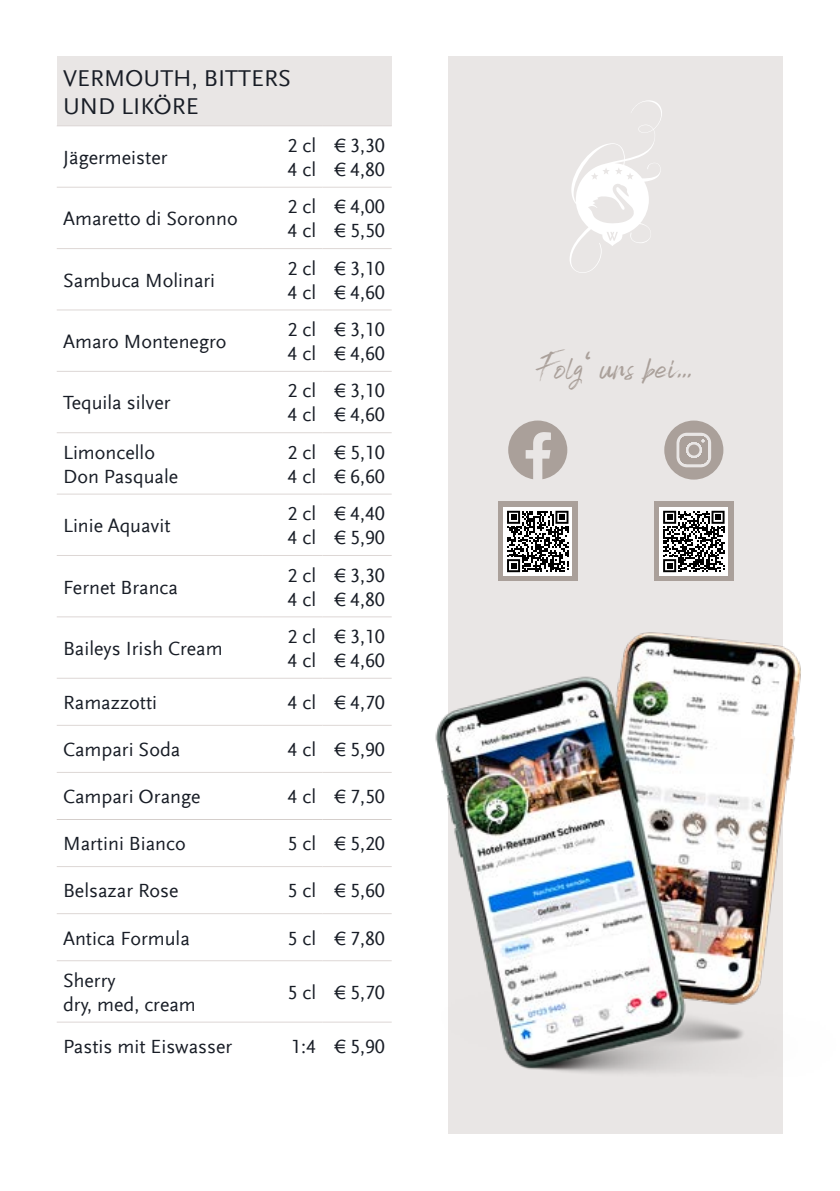
<style>
.page{position:relative;width:840px;height:1191px;background:#fff}
.page>*{position:absolute;margin:0;border:0;box-sizing:border-box;transform-origin:0 0}
.t1{font:36px "Brightside";color:#aaa09a}
.t2{font:24px/28.8px "Scala Sans Offc";color:#181d26}
.t3{font:20px/24px "Scala Sans Offc";color:#181d26}
</style>
<div class="page">
<div style="left:57px;top:57px;width:334px;height:69px;background:#e9e6e5"></div>
<hr style="left:57px;top:125px;width:205px;height:1px;background:#ddd7d5">
<hr style="left:262px;top:125px;width:60px;height:1px;background:#ddd7d5">
<hr style="left:322px;top:125px;width:69px;height:1px;background:#ddd7d5">
<hr style="left:57px;top:187px;width:205px;height:1px;background:#ddd7d5">
<hr style="left:262px;top:187px;width:60px;height:1px;background:#ddd7d5">
<hr style="left:322px;top:187px;width:69px;height:1px;background:#ddd7d5">
<hr style="left:57px;top:248px;width:205px;height:1px;background:#ddd7d5">
<hr style="left:262px;top:248px;width:60px;height:1px;background:#ddd7d5">
<hr style="left:322px;top:248px;width:69px;height:1px;background:#ddd7d5">
<hr style="left:57px;top:309px;width:205px;height:1px;background:#ddd7d5">
<hr style="left:262px;top:309px;width:60px;height:1px;background:#ddd7d5">
<hr style="left:322px;top:309px;width:69px;height:1px;background:#ddd7d5">
<hr style="left:57px;top:371px;width:205px;height:1px;background:#ddd7d5">
<hr style="left:262px;top:371px;width:60px;height:1px;background:#ddd7d5">
<hr style="left:322px;top:371px;width:69px;height:1px;background:#ddd7d5">
<hr style="left:57px;top:432px;width:205px;height:1px;background:#ddd7d5">
<hr style="left:262px;top:432px;width:60px;height:1px;background:#ddd7d5">
<hr style="left:322px;top:432px;width:69px;height:1px;background:#ddd7d5">
<hr style="left:57px;top:493px;width:205px;height:1px;background:#ddd7d5">
<hr style="left:262px;top:493px;width:60px;height:1px;background:#ddd7d5">
<hr style="left:322px;top:493px;width:69px;height:1px;background:#ddd7d5">
<hr style="left:57px;top:555px;width:205px;height:1px;background:#ddd7d5">
<hr style="left:262px;top:555px;width:60px;height:1px;background:#ddd7d5">
<hr style="left:322px;top:555px;width:69px;height:1px;background:#ddd7d5">
<hr style="left:57px;top:616px;width:205px;height:1px;background:#ddd7d5">
<hr style="left:262px;top:616px;width:60px;height:1px;background:#ddd7d5">
<hr style="left:322px;top:616px;width:69px;height:1px;background:#ddd7d5">
<hr style="left:57px;top:678px;width:205px;height:1px;background:#ddd7d5">
<hr style="left:262px;top:678px;width:60px;height:1px;background:#ddd7d5">
<hr style="left:322px;top:678px;width:69px;height:1px;background:#ddd7d5">
<hr style="left:57px;top:725px;width:205px;height:1px;background:#ddd7d5">
<hr style="left:262px;top:725px;width:60px;height:1px;background:#ddd7d5">
<hr style="left:322px;top:725px;width:69px;height:1px;background:#ddd7d5">
<hr style="left:57px;top:772px;width:205px;height:1px;background:#ddd7d5">
<hr style="left:262px;top:772px;width:60px;height:1px;background:#ddd7d5">
<hr style="left:322px;top:772px;width:69px;height:1px;background:#ddd7d5">
<hr style="left:57px;top:866px;width:205px;height:1px;background:#ddd7d5">
<hr style="left:262px;top:866px;width:60px;height:1px;background:#ddd7d5">
<hr style="left:322px;top:866px;width:69px;height:1px;background:#ddd7d5">
<hr style="left:57px;top:913px;width:205px;height:1px;background:#ddd7d5">
<hr style="left:262px;top:913px;width:60px;height:1px;background:#ddd7d5">
<hr style="left:322px;top:913px;width:69px;height:1px;background:#ddd7d5">
<hr style="left:57px;top:960px;width:205px;height:1px;background:#ddd7d5">
<hr style="left:262px;top:960px;width:60px;height:1px;background:#ddd7d5">
<hr style="left:322px;top:960px;width:69px;height:1px;background:#ddd7d5">
<hr style="left:57px;top:1021px;width:205px;height:1px;background:#ddd7d5">
<hr style="left:262px;top:1021px;width:60px;height:1px;background:#ddd7d5">
<hr style="left:322px;top:1021px;width:69px;height:1px;background:#ddd7d5">
<hr style="left:57px;top:819px;width:205px;height:1px;background:#d4cecb">
<hr style="left:262px;top:819px;width:60px;height:1px;background:#d4cecb">
<hr style="left:322px;top:819px;width:69px;height:1px;background:#d4cecb">
<div style="left:448px;top:57px;width:334px;height:1077px;background:#e9e6e5"></div>
<svg style="left:570px;top:100px;width:91px;height:173px"></svg>
<img style="left:435px;top:589px;width:366px;height:514px">
<div style="left:653px;top:501px;width:80px;height:80px;background:#aaa09a"></div>
<svg style="left:664px;top:420px;width:59px;height:59px"></svg>
<div style="left:659px;top:507px;width:68px;height:69px;background:#fff"></div>
<svg style="left:663px;top:511px;width:61px;height:61px"></svg>
<div style="left:497px;top:501px;width:80px;height:80px;background:#aaa09a"></div>
<svg style="left:508px;top:420px;width:59px;height:59px"></svg>
<div style="left:503px;top:507px;width:69px;height:69px;background:#fff"></div>
<svg style="left:507px;top:511px;width:61px;height:61px"></svg>
<p class="t2" style="left:63px;top:64px;width:229px">VERMOUTH, BITTERS<br>UND LIKÖRE</p>
<p class="t3" style="left:63px;top:146px;width:106px">Jägermeister</p>
<p class="t3" style="left:287px;top:134px;width:30px">2 cl<br>4 cl</p>
<p class="t3" style="left:335px;top:134px;width:52px">€ 3,30 € 4,80</p>
<p class="t3" style="left:63px;top:207px;width:176px">Amaretto di Soronno</p>
<p class="t3" style="left:287px;top:195px;width:30px">2 cl<br>4 cl</p>
<p class="t3" style="left:335px;top:195px;width:52px">€ 4,00 € 5,50</p>
<p class="t3" style="left:63px;top:268px;width:153px">Sambuca Molinari</p>
<p class="t3" style="left:287px;top:256px;width:30px">2 cl<br>4 cl</p>
<p class="t3" style="left:335px;top:256px;width:52px">€ 3,10 € 4,60</p>
<p class="t3" style="left:63px;top:330px;width:165px">Amaro Montenegro</p>
<p class="t3" style="left:287px;top:318px;width:30px">2 cl<br>4 cl</p>
<p class="t3" style="left:335px;top:318px;width:52px">€ 3,10 € 4,60</p>
<p class="t3" style="left:63px;top:391px;width:109px">Tequila silver</p>
<p class="t3" style="left:287px;top:379px;width:30px">2 cl<br>4 cl</p>
<p class="t3" style="left:335px;top:379px;width:52px">€ 3,10 € 4,60</p>
<p class="t3" style="left:63px;top:440px;width:116px">Limoncello<br>Don Pasquale</p>
<p class="t3" style="left:287px;top:440px;width:30px">2 cl<br>4 cl</p>
<p class="t3" style="left:335px;top:440px;width:52px">€ 5,10 € 6,60</p>
<p class="t3" style="left:63px;top:514px;width:109px">Linie Aquavit</p>
<p class="t3" style="left:287px;top:502px;width:30px">2 cl<br>4 cl</p>
<p class="t3" style="left:335px;top:502px;width:52px">€ 4,40 € 5,90</p>
<p class="t3" style="left:63px;top:575px;width:116px">Fernet Branca</p>
<p class="t3" style="left:287px;top:563px;width:30px">2 cl<br>4 cl</p>
<p class="t3" style="left:335px;top:563px;width:52px">€ 3,30 € 4,80</p>
<p class="t3" style="left:63px;top:636px;width:161px">Baileys Irish Cream</p>
<p class="t3" style="left:287px;top:624px;width:30px">2 cl<br>4 cl</p>
<p class="t3" style="left:335px;top:624px;width:52px">€ 3,10 € 4,60</p>
<p class="t3" style="left:63px;top:691px;width:96px">Ramazzotti</p>
<p class="t3" style="left:287px;top:691px;width:99px">4 cl € 4,70</p>
<p class="t3" style="left:63px;top:738px;width:119px">Campari Soda</p>
<p class="t3" style="left:287px;top:738px;width:99px">4 cl € 5,90</p>
<p class="t3" style="left:63px;top:785px;width:139px">Campari Orange</p>
<p class="t3" style="left:287px;top:785px;width:99px">4 cl € 7,50</p>
<p class="t3" style="left:63px;top:832px;width:124px">Martini Bianco</p>
<p class="t3" style="left:287px;top:832px;width:99px">5 cl € 5,20</p>
<p class="t3" style="left:63px;top:879px;width:117px">Belsazar Rose</p>
<p class="t3" style="left:287px;top:879px;width:99px">5 cl € 5,60</p>
<p class="t3" style="left:63px;top:926px;width:128px">Antica Formula</p>
<p class="t3" style="left:287px;top:926px;width:99px">5 cl € 7,80</p>
<p class="t3" style="left:63px;top:968px;width:134px">Sherry<br>dry, med, cream</p>
<p class="t3" style="left:287px;top:980px;width:99px">5 cl € 5,70</p>
<p class="t3" style="left:63px;top:1034px;width:170px">Pastis mit Eiswasser</p>
<p class="t3" style="left:291px;top:1034px;width:96px">1:4 € 5,90</p>
<h1 class="t1" style="left:539px;top:344px;width:153px">Folg‘ uns bei...</h1>
</div>
